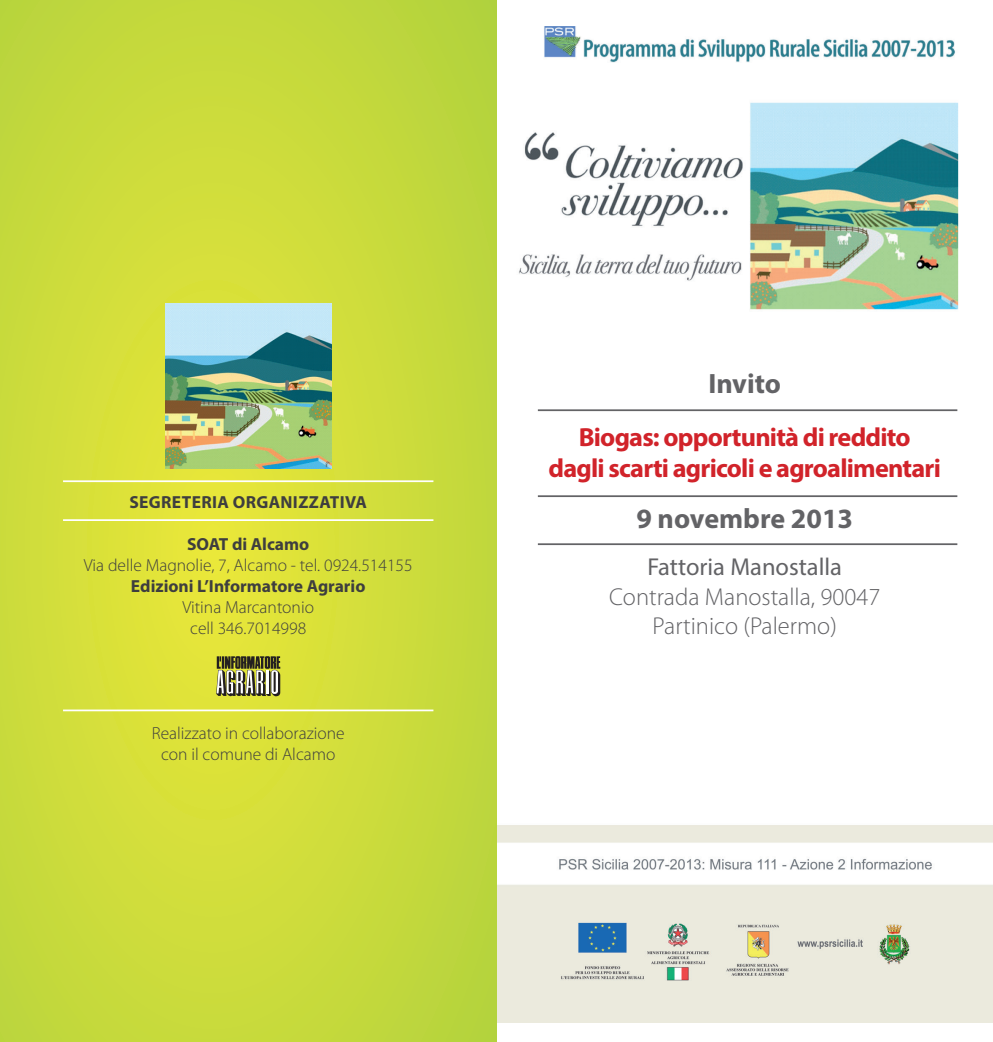
<style>
.page{position:relative;width:993px;height:1042px;background:#fff}
.page>*{position:absolute;margin:0;border:0;box-sizing:border-box;transform-origin:0 0}
.t1{font:700 28px "Myriad Pro";color:#636366}
.t2{font:700 26.25px/31.5px "Myriad Pro";letter-spacing:-.03em;color:#d1232a;text-align:center}
.t3{font:300 24.5px/29.4px "Myriad Pro";color:#636366;text-align:center}
.t4{font:24.5px "Myriad Pro";color:#636366}
.t5{font:300 17.5px/21px "Myriad Pro";color:#3e3e3f;text-align:center}
.t6{font:700 17.5px "Myriad Pro";letter-spacing:.02em;color:#3e3e3f}
.t7{font:700 17.5px "Myriad Pro";color:#3e3e3f}
</style>
<div class="page">
<img style="left:496px;top:26px;width:496px;height:996px">
<hr style="left:537px;top:495px;width:420px;height:2px;background:#636366">
<hr style="left:537px;top:543px;width:420px;height:2px;background:#636366">
<hr style="left:537px;top:409px;width:420px;height:2px;background:#636366">
<svg style="left:0;top:0;width:496px;height:1042px;background:#ccdc3b"></svg>
<img style="left:165px;top:303px;width:166px;height:165px">
<hr style="left:63px;top:480px;width:370px;height:2px;background:#fff">
<hr style="left:63px;top:519px;width:370px;height:2px;background:#fff">
<hr style="left:63px;top:709px;width:370px;height:2px;background:#fff">
<svg style="left:216px;top:656px;width:64px;height:40px"></svg>
<p class="t6" style="left:129px;top:491px;width:239px">Segreteria organizzativa</p>
<p class="t6" style="left:187px;top:533px;width:21px">SOAT</p>
<p class="t6" style="left:232px;top:533px;width:79px">di Alcamo</p>
<p class="t5" style="left:84px;top:554px;width:330px">Via delle Magnolie, 7, Alcamo - tel. 0924.514155</p>
<p class="t7" style="left:131px;top:575px;width:236px">Edizioni L’Informatore Agrario</p>
<p class="t5" style="left:182px;top:596px;width:133px">Vitina Marcantonio cell 346.7014998</p>
<p class="t5" style="left:152px;top:722px;width:194px">Realizzato in collaborazione con il comune di Alcamo</p>
<h1 class="t1" style="left:708px;top:365px;width:74px">Invito</h1>
<h2 class="t2" style="left:548px;top:420px;width:393px">Biogas: opportunità di reddito dagli scarti agricoli e agroalimentari</h2>
<h1 class="t1" style="left:636px;top:500px;width:218px">9 novembre 2013</h1>
<h3 class="t4" style="left:647px;top:552px;width:196px">Fattoria Manostalla</h3>
<h3 class="t3" style="left:609px;top:581px;width:273px">Contrada Manostalla, 90047<br>Partinico (Palermo)</h3>
</div>
